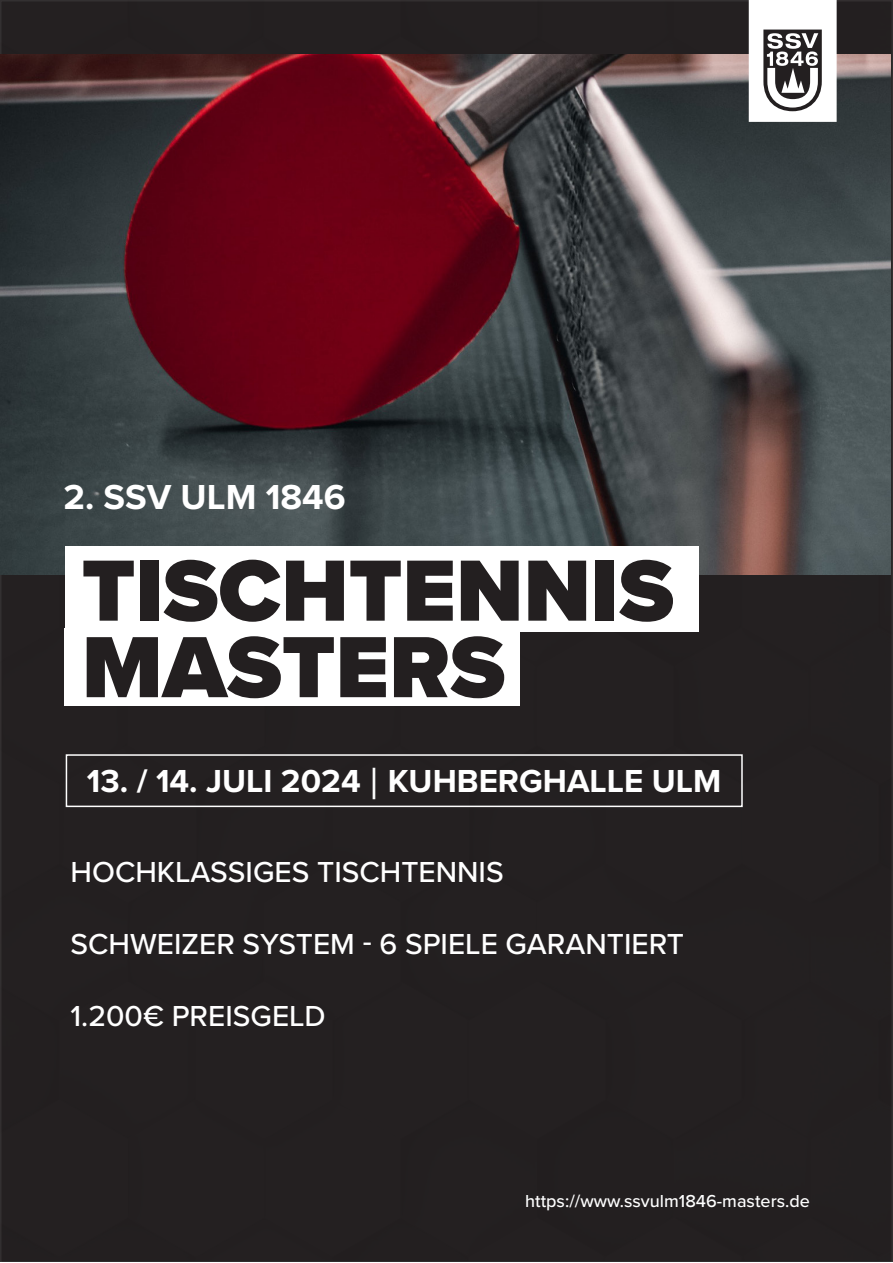
<style>
.page{position:relative;width:893px;height:1263px;background:#fff}
.page>*{position:absolute;margin:0;border:0;box-sizing:border-box;transform-origin:0 0}
.t1{font:900 90px "Proxima Nova";color:#231f20}
.t2{font:700 36px "Proxima Nova";color:#fff}
.t3{font:700 33px "Proxima Nova";color:#fff}
.t4{font:500 30px "Proxima Nova";color:#fff}
.t5{font:500 18px "Proxima Nova";color:#fff}
.s1{font-family:"Arial";font-weight:400}
</style>
<div class="page">
<div style="left:0;top:1px;width:893px;height:1261px;background:#231f20"></div>
<img style="left:0;top:54px;width:891px;height:521px">
<div style="left:749px;top:1px;width:87px;height:120px;background:#fff"></div>
<div style="left:749px;top:0;width:88px;height:122px;border:2px solid #fff"></div>
<svg style="left:763px;top:30px;width:59px;height:81px"></svg>
<div style="left:65px;top:546px;width:633px;height:85px;background:#fff"></div>
<div style="left:65px;top:628px;width:455px;height:78px;background:#fff"></div>
<div style="left:66px;top:754px;width:677px;height:53px;border:2px solid #fff"></div>
<p class="t2" style="left:64px;top:470px;width:284px">2. SSV ULM 1846</p>
<p class="t1" style="left:82px;top:523px;width:594px">TISCHTENNIS</p>
<p class="t1" style="left:82px;top:600px;width:425px">MASTERS</p>
<p class="t3" style="left:87px;top:756px;width:636px">13. / 14. JULI 2024 <span class="s1">|</span> KUHBERGHALLE ULM</p>
<p class="t4" style="left:71px;top:849px;width:435px">HOCHKLASSIGES TISCHTENNIS</p>
<p class="t4" style="left:71px;top:921px;width:615px">SCHWEIZER SYSTEM - 6 SPIELE GARANTIERT</p>
<p class="t4" style="left:71px;top:993px;width:257px">1.200€ PREISGELD</p>
<p class="t5" style="left:525px;top:1188px;width:286px">https://www.ssvulm1846-masters.de</p>
</div>
